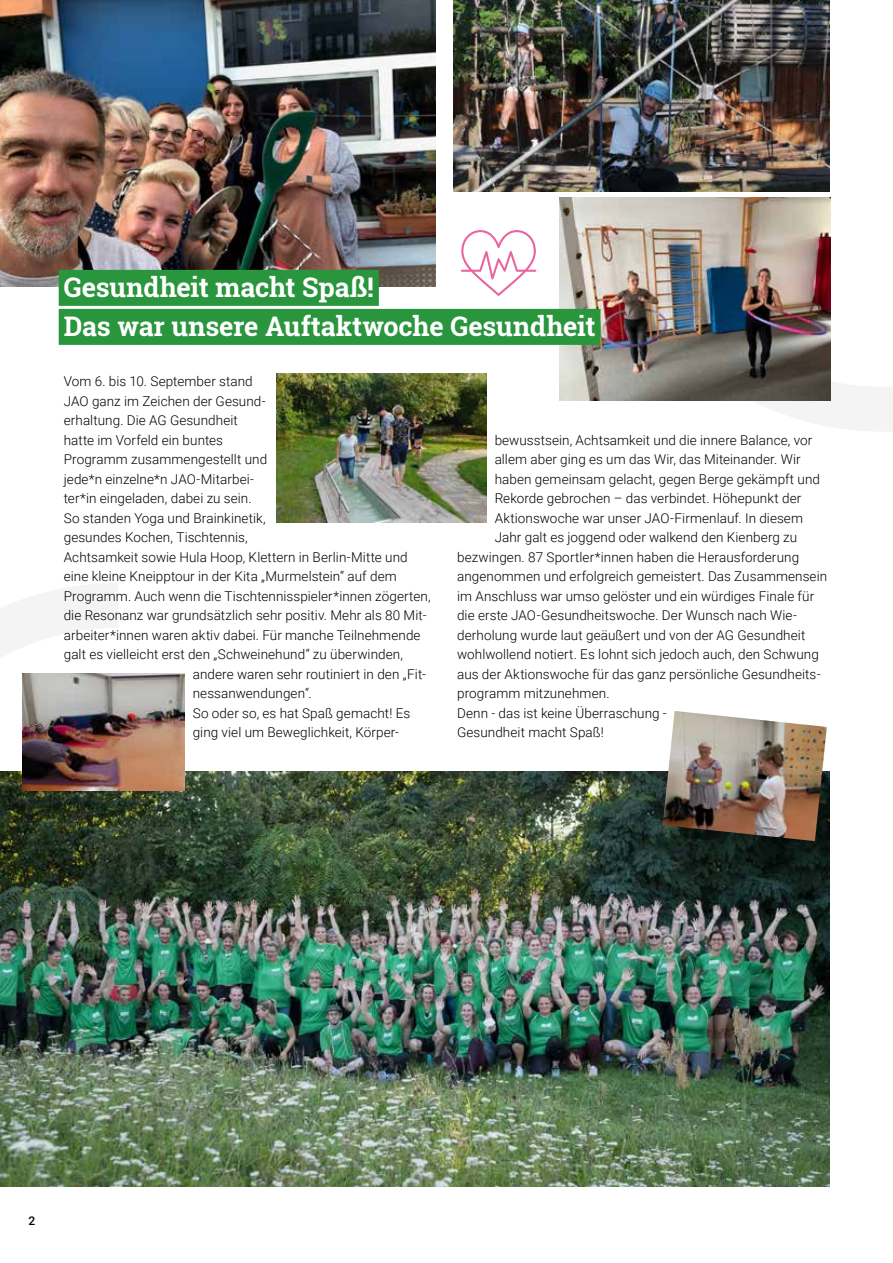
<style>
.page{position:relative;width:893px;height:1263px;background:#fff}
.page>*{position:absolute;margin:0;border:0;box-sizing:border-box;transform-origin:0 0}
.t1{font:700 27px/39px "Roboto Slab";letter-spacing:-.005em;color:#fff}
.t2{font:300 13.5px "Roboto";letter-spacing:.005em;color:#000}
.t3{font:500 12px "Roboto";color:#000}
</style>
<div class="page">
<img style="left:0;top:771px;width:829px;height:415px">
<img style="left:453px;top:0;width:376px;height:191px">
<img style="left:0;top:0;width:436px;height:287px">
<img style="left:663px;top:711px;width:164px;height:130px">
<img style="left:276px;top:373px;width:210px;height:150px">
<img style="left:164px;top:674px;width:20px;height:116px">
<svg style="left:754px;top:382px;width:139px;height:49px"></svg>
<img style="left:0;top:583px;width:164px;height:336px">
<img style="left:559px;top:197px;width:272px;height:204px">
<div style="left:59px;top:270px;width:320px;height:36px;background:#29953c"></div>
<div style="left:59px;top:309px;width:541px;height:36px;background:#29953c"></div>
<svg style="left:461px;top:230px;width:75px;height:66px"></svg>
<h1 class="t1" style="left:64px;top:268px;width:533px">Gesundheit macht Spaß!<br>Das war unsere Auftaktwoche Gesundheit</h1>
<p class="t2" style="left:64px;top:372px;width:191px">Vom 6. bis 10. September stand</p>
<p class="t2" style="left:64px;top:391px;width:203px">JAO ganz im Zeichen der Gesund-</p>
<p class="t2" style="left:64px;top:411px;width:176px">erhaltung. Die AG Gesundheit</p>
<p class="t2" style="left:64px;top:430px;width:161px">hatte im Vorfeld ein buntes</p>
<p class="t2" style="left:64px;top:450px;width:205px">Programm zusammengestellt und</p>
<p class="t2" style="left:64px;top:469px;width:192px">jede*n einzelne*n JAO-Mitarbei-</p>
<p class="t2" style="left:64px;top:489px;width:189px">ter*in eingeladen, dabei zu sein.</p>
<p class="t2" style="left:64px;top:508px;width:203px">So standen Yoga und Brainkinetik,</p>
<p class="t2" style="left:64px;top:528px;width:186px">gesundes Kochen, Tischtennis,</p>
<p class="t2" style="left:64px;top:547px;width:345px">Achtsamkeit sowie Hula Hoop, Klettern in Berlin-Mitte und</p>
<p class="t2" style="left:64px;top:567px;width:334px">eine kleine Kneipptour in der Kita „Murmelstein“ auf dem</p>
<p class="t2" style="left:64px;top:586px;width:368px">Programm. Auch wenn die Tischtennisspieler*innen zögerten,</p>
<p class="t2" style="left:64px;top:606px;width:364px">die Resonanz war grundsätzlich sehr positiv. Mehr als 80 Mit-</p>
<p class="t2" style="left:64px;top:625px;width:358px">arbeiter*innen waren aktiv dabei. Für manche Teilnehmende</p>
<p class="t2" style="left:64px;top:645px;width:341px">galt es vielleicht erst den „Schweinehund“ zu überwinden,</p>
<p class="t2" style="left:193px;top:664px;width:235px">andere waren sehr routiniert in den „Fit-</p>
<p class="t2" style="left:193px;top:684px;width:121px">nessanwendungen“.</p>
<p class="t2" style="left:193px;top:703px;width:219px">So oder so, es hat Spaß gemacht! Es</p>
<p class="t2" style="left:193px;top:723px;width:208px">ging viel um Beweglichkeit, Körper-</p>
<p class="t2" style="left:495px;top:430px;width:319px">bewusstsein, Achtsamkeit und die innere Balance, vor</p>
<p class="t2" style="left:495px;top:450px;width:307px">allem aber ging es um das Wir, das Miteinander. Wir</p>
<p class="t2" style="left:495px;top:469px;width:327px">haben gemeinsam gelacht, gegen Berge gekämpft und</p>
<p class="t2" style="left:495px;top:489px;width:308px">Rekorde gebrochen – das verbindet. Höhepunkt der</p>
<p class="t2" style="left:495px;top:508px;width:310px">Aktionswoche war unser JAO-Firmenlauf. In diesem</p>
<p class="t2" style="left:495px;top:528px;width:304px">Jahr galt es joggend oder walkend den Kienberg zu</p>
<p class="t2" style="left:457px;top:547px;width:344px">bezwingen. 87 Sportler*innen haben die Herausforderung</p>
<p class="t2" style="left:457px;top:567px;width:372px">angenommen und erfolgreich gemeistert. Das Zusammensein</p>
<p class="t2" style="left:457px;top:586px;width:359px">im Anschluss war umso gelöster und ein würdiges Finale für</p>
<p class="t2" style="left:457px;top:606px;width:341px">die erste JAO-Gesundheitswoche. Der Wunsch nach Wie-</p>
<p class="t2" style="left:457px;top:625px;width:350px">derholung wurde laut geäußert und von der AG Gesundheit</p>
<p class="t2" style="left:457px;top:645px;width:363px">wohlwollend notiert. Es lohnt sich jedoch auch, den Schwung</p>
<p class="t2" style="left:457px;top:664px;width:365px">aus der Aktionswoche für das ganz persönliche Gesundheits-</p>
<p class="t2" style="left:457px;top:684px;width:154px">programm mitzunehmen.</p>
<p class="t2" style="left:457px;top:703px;width:211px">Denn - das ist keine Überraschung -</p>
<p class="t2" style="left:457px;top:723px;width:148px">Gesundheit macht Spaß!</p>
<p class="t3" style="left:28px;top:1212px;width:8px">2</p>
</div>
